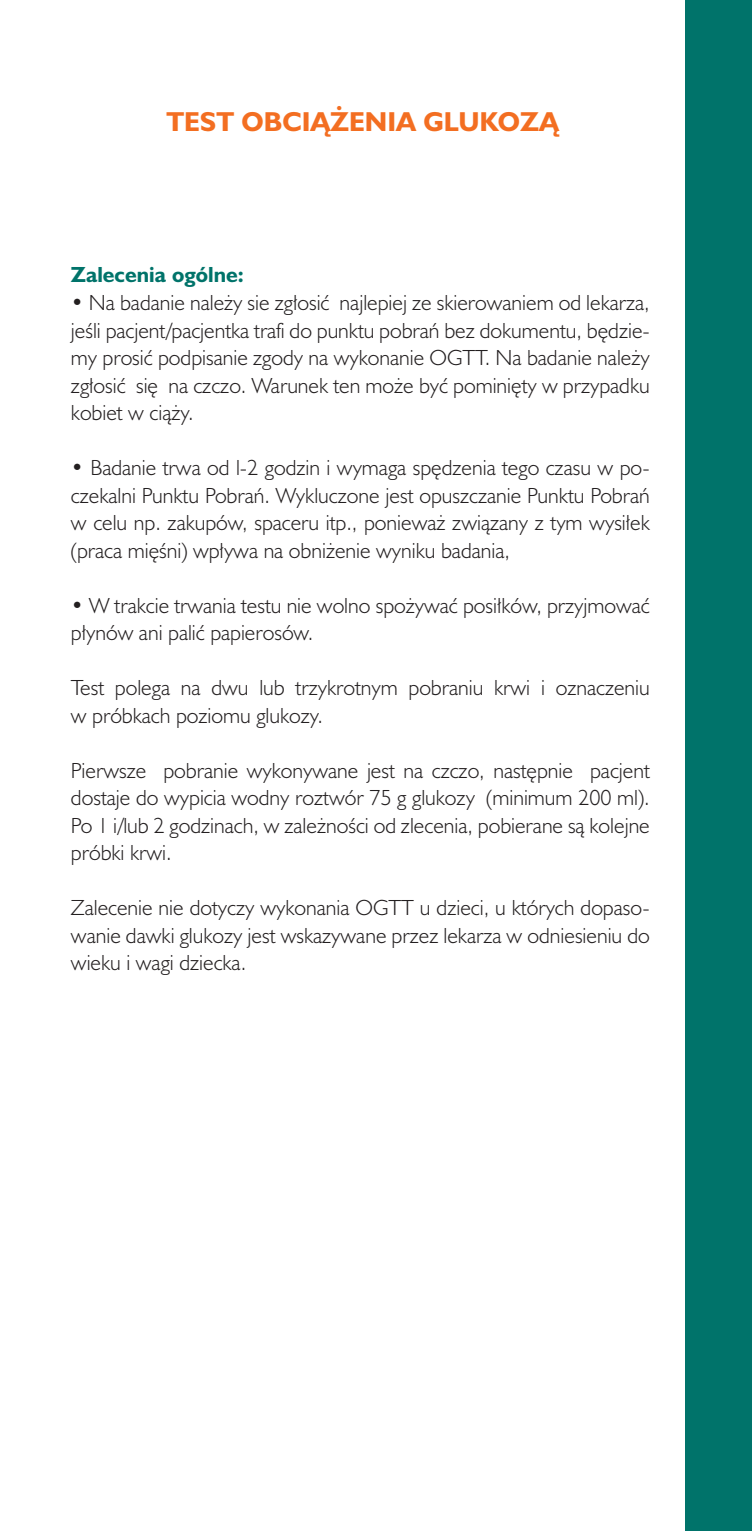
<style>
.page{position:relative;width:752px;height:1531px;background:#fff}
.page>*{position:absolute;margin:0;border:0;box-sizing:border-box;transform-origin:0 0}
.t1{font:700 25px "Humanst 521 PL";color:#f36e21}
.t2{font:300 20px/27.5px "Humanst 521 Lt PL";color:#231f20;text-align:justify}
.t3{font:700 20px "Humanst 521 PL";color:#00736a}
</style>
<div class="page">
<div style="left:685px;top:0;width:66px;height:1531px;background:#00736a"></div>
<p class="t1" style="left:166px;top:105px;width:394px">TEST OBCIĄŻENIA GLUKOZĄ</p>
<p class="t3" style="left:71px;top:261px;width:174px">Zalecenia ogólne:</p>
<p class="t2" style="left:71px;top:288px;width:580px">• Na badanie należy sie zgłosić najlepiej ze skierowaniem od lekarza, jeśli pacjent/pacjentka trafi do punktu pobrań bez dokumentu, będzie&shy;my prosić podpisanie zgody na wykonanie OGTT. Na badanie należy zgłosić się na czczo. Warunek ten może być pominięty w przypadku kobiet w ciąży.</p>
<p class="t2" style="left:71px;top:453px;width:580px">• Badanie trwa od l-2 godzin i wymaga spędzenia tego czasu w po&shy;czekalni Punktu Pobrań. Wykluczone jest opuszczanie Punktu Pobrań w celu np. zakupów, spaceru itp., ponieważ związany z tym wysiłek (praca mięśni) wpływa na obniżenie wyniku badania,</p>
<p class="t2" style="left:71px;top:591px;width:580px">• W trakcie trwania testu nie wolno spożywać posiłków, przyjmować płynów ani palić papierosów.</p>
<p class="t2" style="left:71px;top:673px;width:580px">Test polega na dwu lub trzykrotnym pobraniu krwi i oznaczeniu w próbkach poziomu glukozy.</p>
<p class="t2" style="left:71px;top:756px;width:580px">Pierwsze pobranie wykonywane jest na czczo, następnie pacjent dostaje do wypicia wodny roztwór 75 g glukozy (minimum 200 ml).<br>Po 1 i/lub 2 godzinach, w zależności od zlecenia, pobierane są kolejne próbki krwi.</p>
<p class="t2" style="left:71px;top:893px;width:580px">Zalecenie nie dotyczy wykonania OGTT u dzieci, u których dopaso&shy;wanie dawki glukozy jest wskazywane przez lekarza w odniesieniu do wieku i wagi dziecka.</p>
</div>
